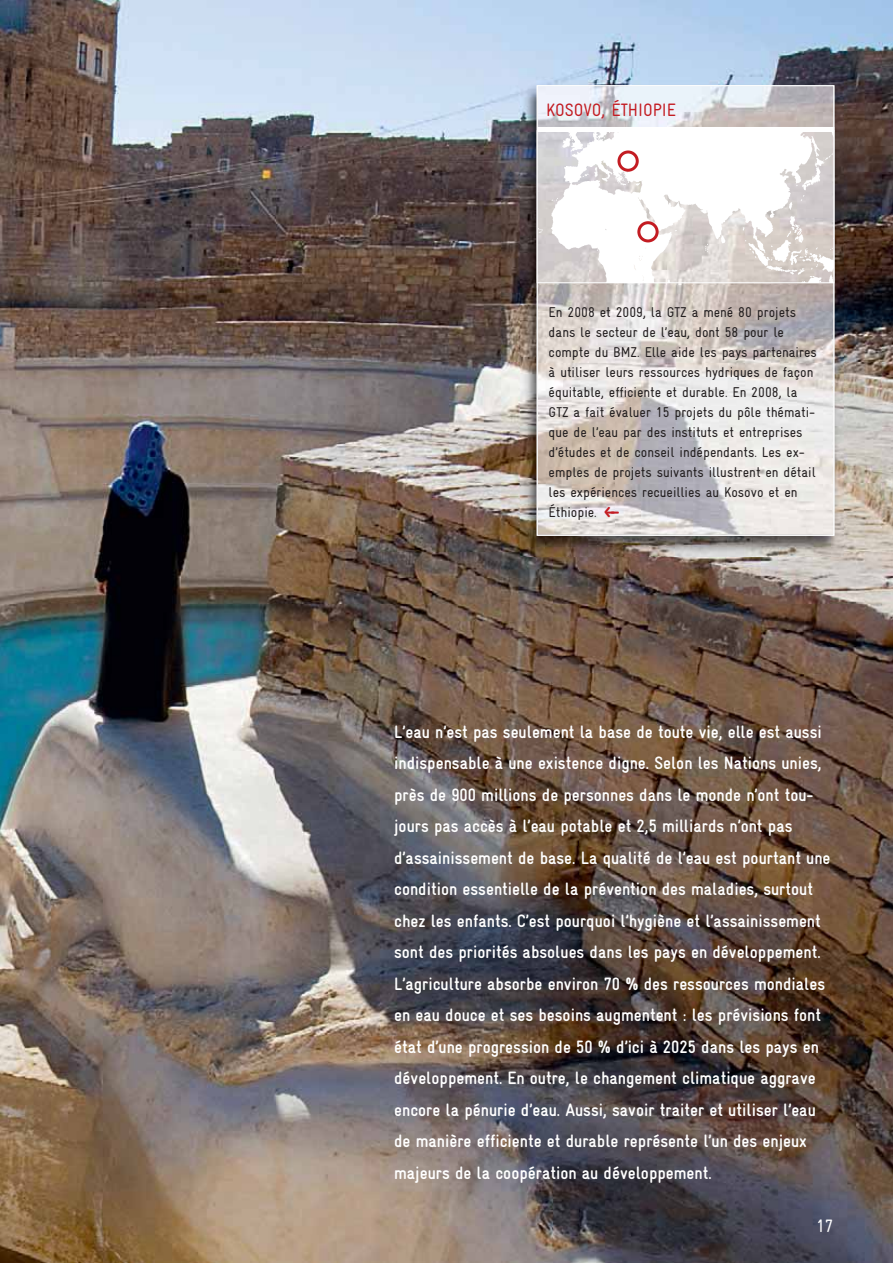
<style>
.page{position:relative;width:893px;height:1263px;background:#fff}
.page>*{position:absolute;margin:0;border:0;box-sizing:border-box;transform-origin:0 0}
.t1{font:700 condensed 21px "Gravur";color:#c31c22}
.t2{font:700 condensed 18px/31.5px "Gravur";color:#fff}
.t3{font:condensed 18px "Gravur";color:#c31c22}
.t4{font:condensed 18px "Gravur";color:#fff}
.t5{font:condensed 14.25px/20px "Gravur";color:#231f20}
</style>
<div class="page">
<img style="left:0;top:0;width:892px;height:1263px">
<img style="left:519px;top:80px;width:324px;height:477px">
<img style="left:538px;top:87px;width:294px;height:447px">
<hr style="left:537px;top:127px;width:297px;height:4px;background:#fff">
<img style="left:538px;top:132px;width:294px;height:149px">
<div style="left:536px;top:130px;width:298px;height:153px;border:1px solid #fff"></div>
<svg style="left:637px;top:221px;width:21px;height:21px"></svg>
<svg style="left:617px;top:150px;width:21px;height:22px"></svg>
<p class="t3" style="left:546px;top:103px;width:131px">KOSOVO, ÉTHIOPIE</p>
<p class="t5" style="left:548px;top:304px;width:270px">En 2008 et 2009, la GTZ a mené 80 projets dans le secteur de l’eau, dont 58 pour le compte du BMZ. Elle aide les pays partenaires à utiliser leurs ressources hydriques de façon équitable, efficiente et durable. En 2008, la GTZ a fait évaluer 15 projets du pôle thémati&shy;que de l’eau par des instituts et entreprises d’études et de conseil indépendants. Les ex&shy;emples de projets suivants illustrent en détail les expériences recueillies au Kosovo et en Éthiopie.</p>
<p class="t1" style="left:620px;top:522px;width:17px;rotate:-180deg">&gt;––</p>
<p class="t2" style="left:394px;top:718px;width:438px">L’eau n’est pas seulement la base de toute vie, elle est aussi indispensable à une existence digne. Selon les Nations unies, près de 900 millions de personnes dans le monde n’ont tou&shy;jours pas accès à l’eau potable et 2,5 milliards n’ont pas d’assainissement de base. La qualité de l’eau est pourtant une condition essentielle de la prévention des maladies, surtout chez les enfants. C’est pourquoi l’hygiène et l’assainissement sont des priorités absolues dans les pays en développement.<br>L’agriculture absorbe environ 70 % des ressources mondiales en eau douce et ses besoins augmentent : les prévisions font état d’une progression de 50 % d’ici à 2025 dans les pays en développement. En outre, le changement climatique aggrave encore la pénurie d’eau. Aussi, savoir traiter et utiliser l’eau de manière efficiente et durable représente l’un des enjeux majeurs de la coopération au développement.</p>
<p class="t4" style="left:816px;top:1219px;width:19px">17</p>
</div>
